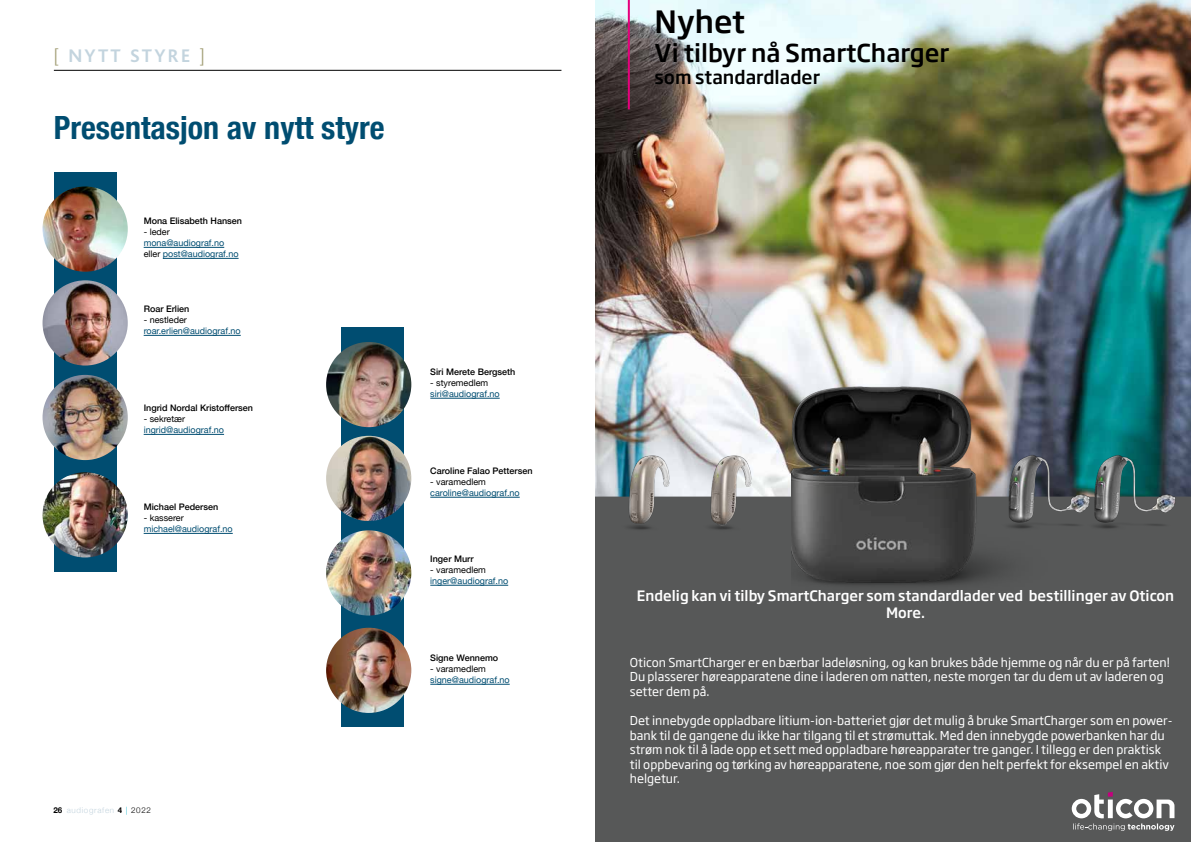
<style>
.page{position:relative;width:1191px;height:842px;background:#fff}
.page>*{position:absolute;margin:0;border:0;box-sizing:border-box;transform-origin:0 0}
.t1{font:700 condensed 32px "Helvetica Neue";color:#004d71}
.t2{font:500 30.4px "Soho Gothic Pro";color:#000}
.t3{font:500 24.3px "Soho Gothic Pro";color:#000}
.t4{font:700 19.1px "Bliss";letter-spacing:.12em;color:#c3d4de}
.t5{font:500 18.2px "Soho Gothic Pro";color:#000}
.t6{font:500 14.2px/17px "Soho Gothic Pro";color:#fff;text-align:center}
.t7{font:12.2px/14.6px "Soho Gothic Pro";color:#fff}
.t8{font:9px/11px "Helvetica Neue";color:#004d71}
.t9{font:500 9px "Helvetica Neue";color:#000}
.t10{font:9px "Helvetica Neue";color:#000}
.t11{font:300 8px "Helvetica Neue";letter-spacing:.085em;color:#c3d4de}
.s1{font-family:"Helvetica Neue";font-weight:300;color:#a4a078}
.s2{color:#000}
.s3{font-weight:700;color:#000}
.s4{color:#21b8cf}
</style>
<div class="page">
<img style="left:595px;top:0;width:596px;height:497px">
<div style="left:595px;top:497px;width:596px;height:345px;background:#575858"></div>
<img style="left:791px;top:373px;width:282px;height:258px">
<hr style="left:628px;top:0;width:2px;height:109px;background:#e6007c">
<img style="left:619px;top:454px;width:166px;height:79px">
<img style="left:992px;top:452px;width:184px;height:81px">
<svg style="left:1071px;top:792px;width:103px;height:39px"></svg>
<div style="left:54px;top:172px;width:63px;height:399px;background:#004d71"></div>
<div style="left:341px;top:328px;width:63px;height:399px;background:#004d71"></div>
<hr style="left:144px;top:247px;width:80px;height:1px;background:#004d71">
<hr style="left:163px;top:258px;width:75px;height:1px;background:#004d71">
<hr style="left:144px;top:335px;width:97px;height:1px;background:#004d71">
<hr style="left:144px;top:434px;width:80px;height:1px;background:#004d71">
<hr style="left:144px;top:533px;width:89px;height:1px;background:#004d71">
<img style="left:43px;top:186px;width:85px;height:86px;border-radius:43px">
<img style="left:326px;top:342px;width:85px;height:85px;border-radius:43px">
<img style="left:43px;top:280px;width:85px;height:85px;border-radius:43px">
<img style="left:326px;top:436px;width:85px;height:85px;border-radius:43px">
<img style="left:43px;top:375px;width:85px;height:85px;border-radius:43px">
<img style="left:326px;top:530px;width:85px;height:85px;border-radius:43px">
<img style="left:43px;top:472px;width:85px;height:85px;border-radius:43px">
<img style="left:326px;top:628px;width:85px;height:85px;border-radius:43px">
<hr style="left:430px;top:398px;width:70px;height:1px;background:#004d71">
<hr style="left:430px;top:497px;width:90px;height:1px;background:#004d71">
<hr style="left:430px;top:585px;width:78px;height:1px;background:#004d71">
<hr style="left:430px;top:684px;width:80px;height:1px;background:#004d71">
<hr style="left:54px;top:70px;width:507px;height:1px;background:#000">
<h3 class="t4" style="left:54px;top:46px;width:152px"><span class="s1">[</span> NYTT STYRE <span class="s1">]</span></h3>
<h1 class="t1" style="left:54px;top:101px;width:332px">Presentasjon av nytt styre</h1>
<p class="t9" style="left:144px;top:214px;width:100px">Mona Elisabeth Hansen</p>
<p class="t10" style="left:144px;top:226px;width:28px">- leder</p>
<p class="t8" style="left:144px;top:238px;width:96px">mona@audiograf.no <span class="s2">eller</span> post@audiograf.no</p>
<p class="t9" style="left:144px;top:302px;width:47px">Roar Erlien</p>
<p class="t10" style="left:144px;top:314px;width:45px">- nestleder</p>
<p class="t8" style="left:144px;top:326px;width:99px">roar.erlien@audiograf.no</p>
<p class="t9" style="left:144px;top:401px;width:111px">Ingrid Nordal Kristoffersen</p>
<p class="t10" style="left:144px;top:413px;width:43px">- sekretær</p>
<p class="t8" style="left:144px;top:425px;width:82px">ingrid@audiograf.no</p>
<p class="t9" style="left:144px;top:500px;width:76px">Michael Pedersen</p>
<p class="t10" style="left:144px;top:512px;width:42px">- kasserer</p>
<p class="t8" style="left:144px;top:524px;width:91px">michael@audiograf.no</p>
<p class="t9" style="left:430px;top:365px;width:87px">Siri Merete Bergseth</p>
<p class="t10" style="left:430px;top:377px;width:59px">- styremedlem</p>
<p class="t8" style="left:430px;top:389px;width:71px">siri@audiograf.no</p>
<p class="t9" style="left:430px;top:464px;width:104px">Caroline Falao Pettersen</p>
<p class="t10" style="left:430px;top:476px;width:57px">- varamedlem</p>
<p class="t8" style="left:430px;top:488px;width:91px">caroline@audiograf.no</p>
<p class="t9" style="left:430px;top:552px;width:45px">Inger Murr</p>
<p class="t10" style="left:430px;top:564px;width:57px">- varamedlem</p>
<p class="t8" style="left:430px;top:576px;width:79px">inger@audiograf.no</p>
<p class="t9" style="left:430px;top:651px;width:69px">Signe Wennemo</p>
<p class="t10" style="left:430px;top:663px;width:57px">- varamedlem</p>
<p class="t8" style="left:430px;top:675px;width:81px">signe@audiograf.no</p>
<p class="t11" style="left:53px;top:804px;width:99px"><span class="s3">26</span> audiografen <span class="s3">4</span> <span class="s4">|</span> <span class="s2">2022</span></p>
<h2 class="t2" style="left:654px;top:-2px;width:92px">Nyhet</h2>
<h3 class="t3" style="left:654px;top:34px;width:296px">Vi tilbyr nå SmartCharger</h3>
<h3 class="t5" style="left:654px;top:63px;width:167px">som standardlader</h3>
<p class="t6" style="left:637px;top:586px;width:539px">Endelig kan vi tilby SmartCharger som standardlader ved bestillinger av Oticon<br>More.</p>
<p class="t7" style="left:630px;top:654px;width:541px">Oticon SmartCharger er en bærbar ladeløsning, og kan brukes både hjemme og når du er på farten!<br>Du plasserer høreapparatene dine i laderen om natten, neste morgen tar du dem ut av laderen og setter dem på.</p>
<p class="t7" style="left:630px;top:713px;width:544px">Det innebygde oppladbare litium-ion-batteriet gjør det mulig å bruke SmartCharger som en power&shy;bank til de gangene du ikke har tilgang til et strømuttak. Med den innebygde powerbanken har du strøm nok til å lade opp et sett med oppladbare høreapparater tre ganger. I tillegg er den praktisk til oppbevaring og tørking av høreapparatene, noe som gjør den helt perfekt for eksempel en aktiv helgetur.</p>
</div>
